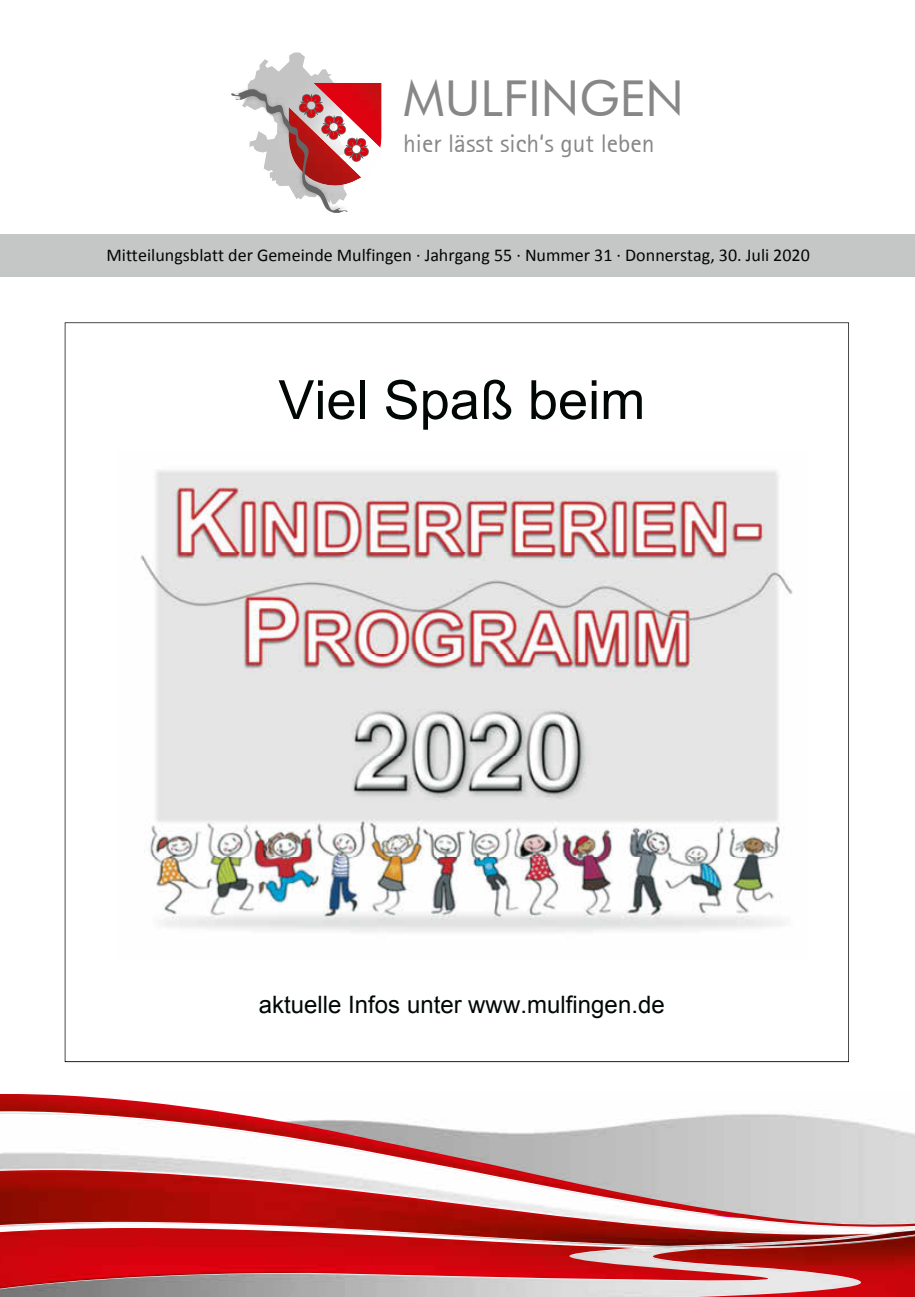
<style>
.page{position:relative;width:915px;height:1297px;background:#fff}
.page>*{position:absolute;margin:0;border:0;box-sizing:border-box;transform-origin:0 0}
.t1{font:54px "Arial";color:#010705}
.t2{font:49.5px "Futura BT";color:#868786}
.t3{font:25.5px "Rotis Sans Serif";color:#868786}
.t4{font:24px "Arial";color:#010705}
.t5{font:18px "Calibri";color:#010705}
</style>
<div class="page">
<img style="left:0;top:1094px;width:914px;height:203px">
<div style="left:0;top:234px;width:914px;height:42px;background:#c5c6c6"></div>
<img style="left:247px;top:52px;width:135px;height:132px">
<img style="left:231px;top:89px;width:116px;height:124px">
<svg style="left:65px;top:322px;width:783px;height:740px"></svg>
<img style="left:117px;top:451px;width:689px;height:508px">
<h2 class="t2" style="left:403px;top:69px;width:282px">MULFINGEN</h2>
<h3 class="t3" style="left:403px;top:129px;width:253px">hier lässt sich‘s gut leben</h3>
<p class="t5" style="left:106px;top:242px;width:704px">Mitteilungsblatt der Gemeinde Mulfingen · Jahrgang 55 · Nummer 31 · Donnerstag, 30. Juli 2020</p>
<h1 class="t1" style="left:278px;top:363px;width:368px">Viel Spaß beim</h1>
<h3 class="t4" style="left:259px;top:988px;width:407px">aktuelle Infos unter www.mulfingen.de</h3>
</div>
